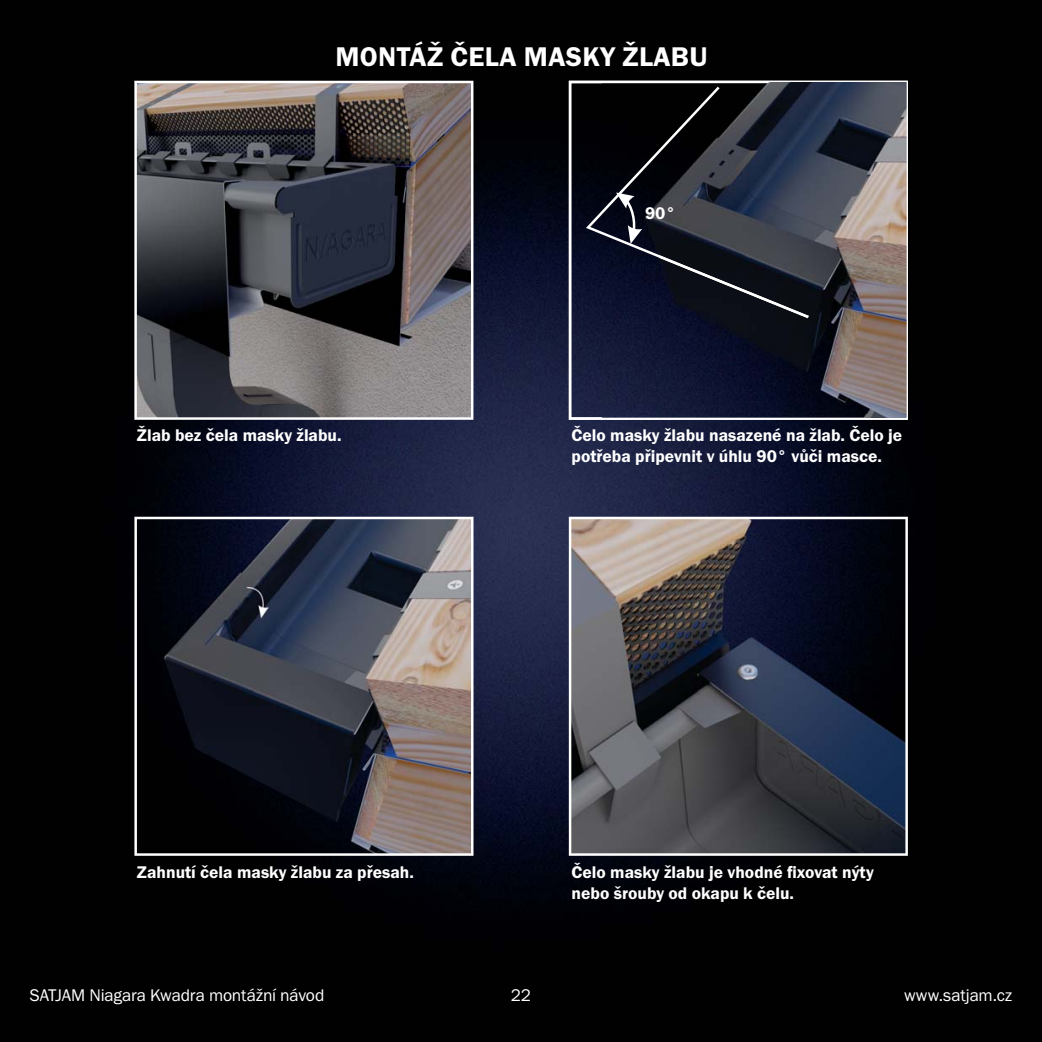
<style>
.page{position:relative;width:1042px;height:1042px;background:#fff}
.page>*{position:absolute;margin:0;border:0;box-sizing:border-box;transform-origin:0 0}
.t1{font:28px "Franklin Got Itc TOT Dem";letter-spacing:.015em;color:#fff}
.t2{font:17.5px/21px "Franklin Got Itc TOT Dem";color:#fff}
.t3{font:17.5px "Franklin Got Itc TOT Boo";letter-spacing:-.01em;color:#fff}
</style>
<div class="page">
<img style="left:0;top:0;width:1042px;height:1042px">
<svg style="left:569px;top:81px;width:339px;height:339px"></svg>
<svg style="left:134px;top:81px;width:339px;height:339px;background:#585659"></svg>
<img style="left:602px;top:82px;width:304px;height:336px">
<svg style="left:586px;top:87px;width:223px;height:231px;background:#1d212d"></svg>
<svg style="left:659px;top:255px;width:150px;height:63px;background:#1b1f28"></svg>
<svg style="left:616px;top:192px;width:26px;height:52px"></svg>
<svg style="left:134px;top:517px;width:339px;height:339px;background:#403e45"></svg>
<svg style="left:569px;top:517px;width:339px;height:339px;background:#41434c"></svg>
<h1 class="t1" style="left:335px;top:46px;width:374px">MONTÁŽ ČELA MASKY ŽLABU</h1>
<p class="t2" style="left:645px;top:204px;width:32px">90°</p>
<p class="t2" style="left:137px;top:426px;width:206px">Žlab bez čela masky žlabu.</p>
<p class="t2" style="left:571px;top:426px;width:332px">Čelo masky žlabu nasazené na žlab. Čelo je potřeba připevnit v úhlu 90° vůči masce.</p>
<p class="t2" style="left:137px;top:862px;width:278px">Zahnutí čela masky žlabu za přesah.</p>
<p class="t2" style="left:571px;top:862px;width:304px">Čelo masky žlabu je vhodné fixovat nýty nebo šrouby od okapu k čelu.</p>
<p class="t3" style="left:30px;top:988px;width:296px">SATJAM Niagara Kwadra montážní návod</p>
<p class="t3" style="left:904px;top:988px;width:110px">www.satjam.cz</p>
<p class="t3" style="left:511px;top:988px;width:22px">22</p>
</div>
